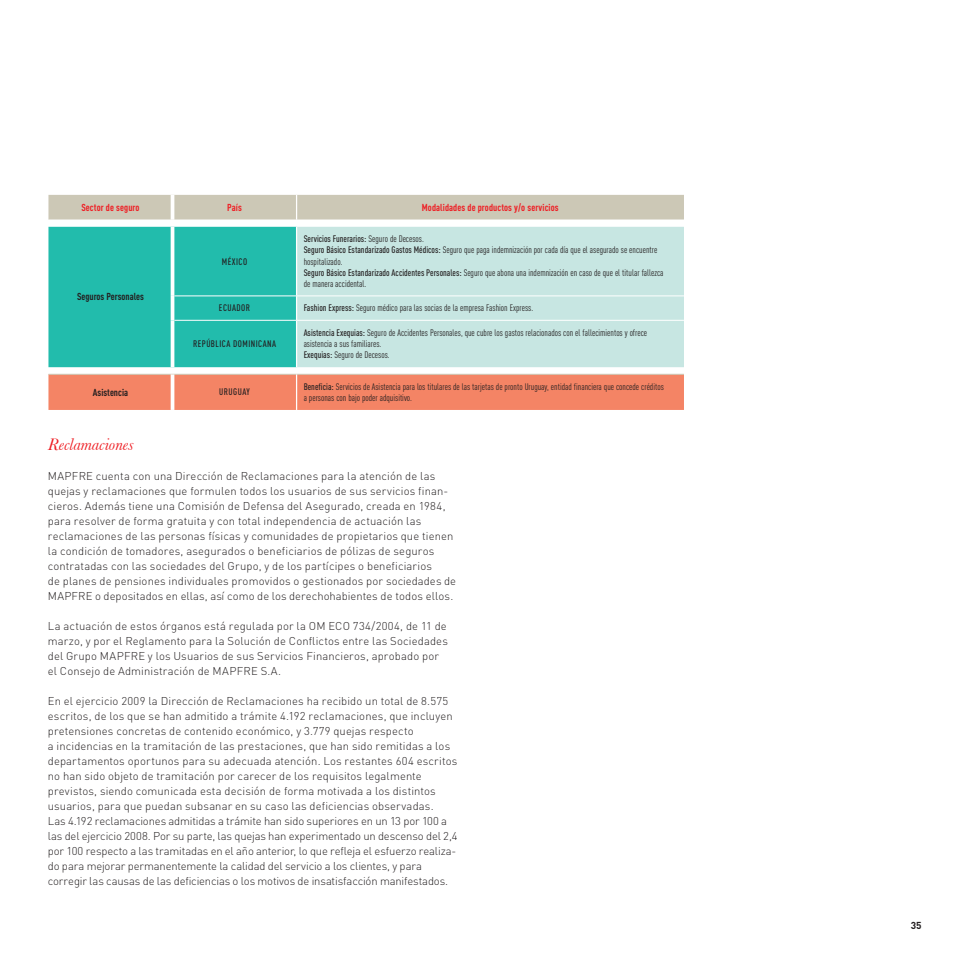
<style>
.page{position:relative;width:957px;height:957px;background:#fff}
.page>*{position:absolute;margin:0;border:0;box-sizing:border-box;transform-origin:0 0}
.t1{font:italic 17.5px "Baskerville";color:#ee1d23}
.t2{font:300 11.25px/15px "DIN";letter-spacing:.01em;color:#231f20}
.t3{font:700 10px "DIN Cond";letter-spacing:.01em;color:#ee1d23}
.t4{font:700 10px "DIN Cond";color:#231f20}
.t5{font:700 10px "DIN";color:#231f20}
.t6{font:9.38px/11.2px "DIN Cond";color:#231f20}
.t7{font:500 9.38px "DIN Cond";letter-spacing:.05em;color:#231f20}
.s1{font-weight:500}
</style>
<div class="page">
<svg style="left:48px;top:226px;width:636px;height:148px"></svg>
<div style="left:297px;top:227px;width:387px;height:140px;background:#c7e6e2"></div>
<div style="left:48px;top:375px;width:636px;height:35px;background:#f48465"></div>
<div style="left:48px;top:195px;width:636px;height:25px;background:#ccc8b6"></div>
<hr style="left:48px;top:374px;width:124px;height:1px;background:#ccc8b6">
<hr style="left:296px;top:295px;width:388px;height:1px;background:#fff">
<div style="left:48px;top:227px;width:249px;height:140px;background:#22bcac"></div>
<hr style="left:174px;top:320px;width:122px;height:1px;background:#fff">
<hr style="left:296px;top:320px;width:388px;height:1px;background:#fff">
<hr style="left:172px;top:374px;width:124px;height:1px;background:#ccc8b6">
<hr style="left:296px;top:374px;width:388px;height:1px;background:#ccc8b6">
<hr style="left:296px;top:374px;width:1px;height:36px;background:#fff">
<hr style="left:171px;top:374px;width:3px;height:36px;background:#fff">
<p class="t3" style="left:81px;top:201px;width:60px">Sector de seguro</p>
<p class="t3" style="left:227px;top:201px;width:16px">País</p>
<p class="t3" style="left:422px;top:201px;width:138px">Modalidades de productos y/o servicios</p>
<p class="t4" style="left:77px;top:291px;width:68px">Seguros Personales</p>
<p class="t7" style="left:222px;top:256px;width:27px">MÉXICO</p>
<p class="t6" style="left:304px;top:233px;width:361px"><span class="s1">Servicios Funerarios:</span> Seguro de Decesos.<br><span class="s1">Seguro Básico Estandarizado Gastos Médicos:</span> Seguro que paga indemnización por cada día que el asegurado se encuentre hospitalizado.<br><span class="s1">Seguro Básico Estandarizado Accidentes Personales:</span> Seguro que abona una indemnización en caso de que el titular fallezca de manera accidental.</p>
<p class="t7" style="left:219px;top:302px;width:33px">ECUADOR</p>
<p class="t6" style="left:304px;top:302px;width:231px"><span class="s1">Fashion Express:</span> Seguro médico para las socias de la empresa Fashion Express.</p>
<p class="t7" style="left:193px;top:338px;width:85px">REPÚBLICA DOMINICANA</p>
<p class="t6" style="left:304px;top:327px;width:345px"><span class="s1">Asistencia Exequias:</span> Seguro de Accidentes Personales, que cubre los gastos relacionados con el fallecimientos y ofrece asistencia a sus familiares.<br><span class="s1">Exequias:</span> Seguro de Decesos.</p>
<p class="t4" style="left:93px;top:386px;width:37px">Asistencia</p>
<p class="t7" style="left:219px;top:386px;width:32px">URUGUAY</p>
<p class="t6" style="left:304px;top:381px;width:362px"><span class="s1">Beneficia:</span> Servicios de Asistencia para los titulares de las tarjetas de pronto Uruguay, entidad financiera que concede créditos a personas con bajo poder adquisitivo.</p>
<h1 class="t1" style="left:48px;top:434px;width:87px">Reclamaciones</h1>
<p class="t2" style="left:48px;top:468px;width:410px">MAPFRE cuenta con una Dirección de Reclamaciones para la atención de las quejas y reclamaciones que formulen todos los usuarios de sus servicios finan&shy;cieros. Además tiene una Comisión de Defensa del Asegurado, creada en 1984, para resolver de forma gratuita y con total independencia de actuación las reclamaciones de las personas físicas y comunidades de propietarios que tienen la condición de tomadores, asegurados o beneficiarios de pólizas de seguros contratadas con las sociedades del Grupo, y de los partícipes o beneficiarios<br>de planes de pensiones individuales promovidos o gestionados por sociedades de MAPFRE o depositados en ellas, así como de los derechohabientes de todos ellos.</p>
<p class="t2" style="left:48px;top:618px;width:401px">La actuación de estos órganos está regulada por la OM ECO 734/2004, de 11 de marzo, y por el Reglamento para la Solución de Conflictos entre las Sociedades del Grupo MAPFRE y los Usuarios de sus Servicios Financieros, aprobado por el Consejo de Administración de MAPFRE S.A.</p>
<p class="t2" style="left:48px;top:693px;width:411px">En el ejercicio 2009 la Dirección de Reclamaciones ha recibido un total de 8.575 escritos, de los que se han admitido a trámite 4.192 reclamaciones, que incluyen pretensiones concretas de contenido económico, y 3.779 quejas respecto<br>a incidencias en la tramitación de las prestaciones, que han sido remitidas a los departamentos oportunos para su adecuada atención. Los restantes 604 escritos no han sido objeto de tramitación por carecer de los requisitos legalmente previstos, siendo comunicada esta decisión de forma motivada a los distintos usuarios, para que puedan subsanar en su caso las deficiencias observadas.<br>Las 4.192 reclamaciones admitidas a trámite han sido superiores en un 13 por 100 a las del ejercicio 2008. Por su parte, las quejas han experimentado un descenso del 2,4 por 100 respecto a las tramitadas en el año anterior, lo que refleja el esfuerzo realiza&shy;do para mejorar permanentemente la calidad del servicio a los clientes, y para corregir las causas de las deficiencias o los motivos de insatisfacción manifestados.</p>
<p class="t5" style="left:910px;top:919px;width:12px">35</p>
</div>
